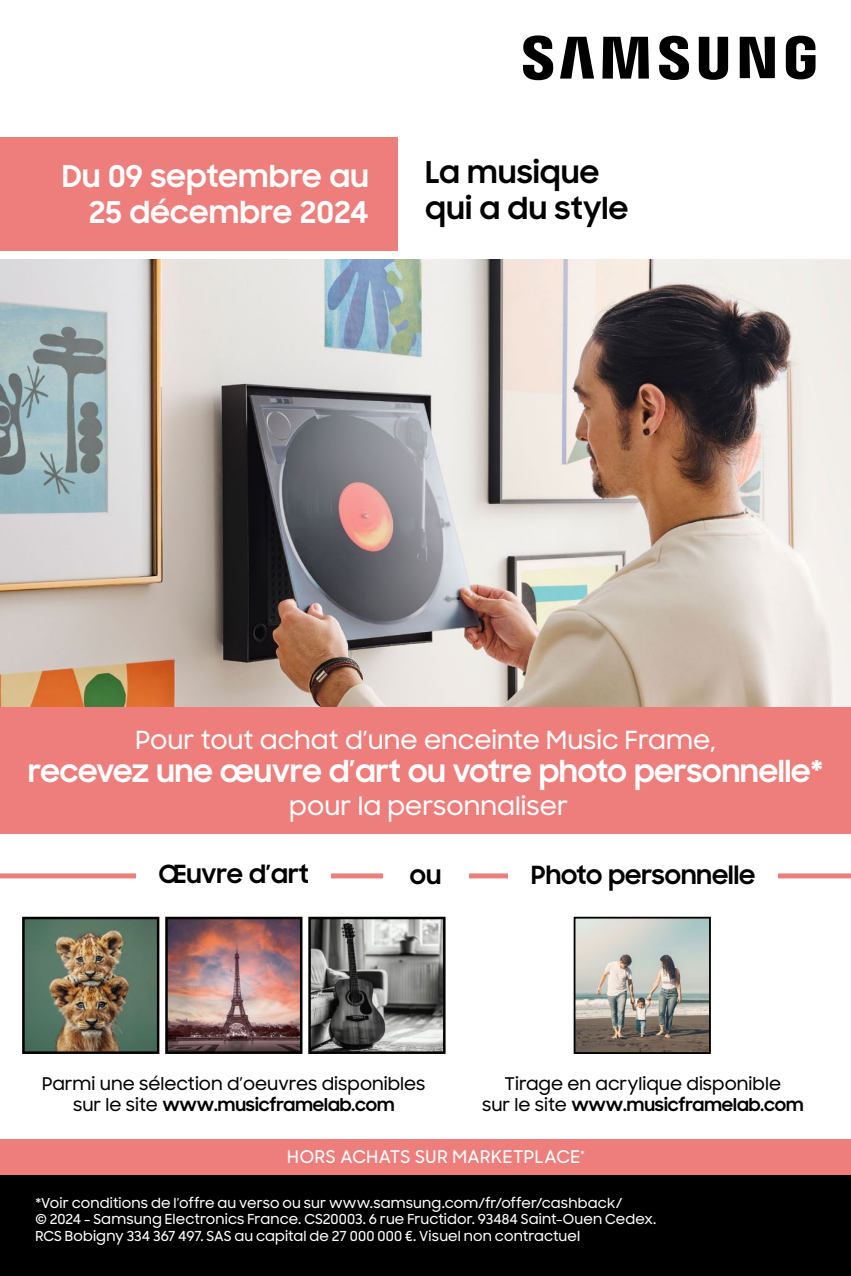
<style>
.page{position:relative;width:851px;height:1276px;background:#fff}
.page>*{position:absolute;margin:0;border:0;box-sizing:border-box;transform-origin:0 0}
.t1{font:700 30px/36px "Samsung Sharp Sans";color:#fff;text-align:right}
.t2{font:700 30px/36px "Samsung Sharp Sans";letter-spacing:.02em;color:#000}
.t3{font:500 25px "Samsung Sharp Sans";color:#fff}
.t4{font:700 25px "Samsung Sharp Sans";color:#000}
.t5{font:500 17.5px/21px "Samsung Sharp Sans";color:#000;text-align:center}
.t6{font:500 17.5px "Samsung Sharp Sans";letter-spacing:.03em;color:#fff}
.t7{font:500 13.75px/16.5px "Samsung Sharp Sans";letter-spacing:.01em;color:#fff}
.s1{font-weight:700}
</style>
<div class="page">
<div style="left:0;top:1156px;width:850px;height:120px;background:#000"></div>
<img style="left:0;top:259px;width:850px;height:448px">
<div style="left:0;top:137px;width:397px;height:114px;background:#ed7e7b"></div>
<div style="left:0;top:707px;width:850px;height:126px;background:#ed7e7b"></div>
<img style="left:25px;top:919px;width:131px;height:132px">
<div style="left:22px;top:916px;width:137px;height:138px;border:2px solid #000"></div>
<img style="left:168px;top:919px;width:131px;height:132px">
<div style="left:165px;top:916px;width:137px;height:138px;border:2px solid #000"></div>
<img style="left:311px;top:919px;width:131px;height:132px">
<div style="left:308px;top:916px;width:137px;height:138px;border:2px solid #000"></div>
<img style="left:576px;top:919px;width:131px;height:132px">
<div style="left:573px;top:916px;width:137px;height:138px;border:2px solid #000"></div>
<svg style="left:523px;top:35px;width:292px;height:45px"></svg>
<div style="left:0;top:1138px;width:850px;height:36px;background:#ed7e7b"></div>
<div style="left:0;top:873px;width:850px;height:5px;background:#ed7e7b"></div>
<div style="left:136px;top:862px;width:195px;height:30px;background:#fff"></div>
<div style="left:508px;top:863px;width:269px;height:29px;background:#fff"></div>
<div style="left:383px;top:863px;width:85px;height:29px;background:#fff"></div>
<h1 class="t1" style="left:62px;top:157px;width:308px">Du 09 septembre au<br>25 décembre 2024</h1>
<h1 class="t2" style="left:425px;top:153px;width:204px">La musique qui a du style</h1>
<h2 class="t3" style="left:135px;top:722px;width:581px">Pour tout achat d’une enceinte Music Frame,</h2>
<h1 class="t1" style="left:28px;top:751px;width:796px">recevez une œuvre d’art ou votre photo personnelle*</h1>
<h2 class="t3" style="left:289px;top:787px;width:280px">pour la personnaliser</h2>
<h2 class="t4" style="left:159px;top:855px;width:151px">Œuvre d’art</h2>
<h2 class="t4" style="left:410px;top:856px;width:33px">ou</h2>
<h2 class="t4" style="left:531px;top:856px;width:225px">Photo personnelle</h2>
<p class="t5" style="left:42px;top:1072px;width:385px">Parmi une sélection d’oeuvres disponibles sur le site <span class="s1">www.musicframelab.com</span></p>
<p class="t5" style="left:482px;top:1072px;width:323px">Tirage en acrylique disponible<br>sur le site <span class="s1">www.musicframelab.com</span></p>
<p class="t6" style="left:287px;top:1144px;width:299px">HORS ACHATS SUR MARKETPLACE<sup>*</sup></p>
<p class="t7" style="left:35px;top:1193px;width:622px">*Voir conditions de l’offre au verso ou sur www.samsung.com/fr/offer/cashback/<br>© 2024 - Samsung Electronics France. CS20003. 6 rue Fructidor. 93484 Saint-Ouen Cedex.<br>RCS Bobigny 334 367 497. SAS au capital de 27 000 000 €. Visuel non contractuel</p>
</div>
